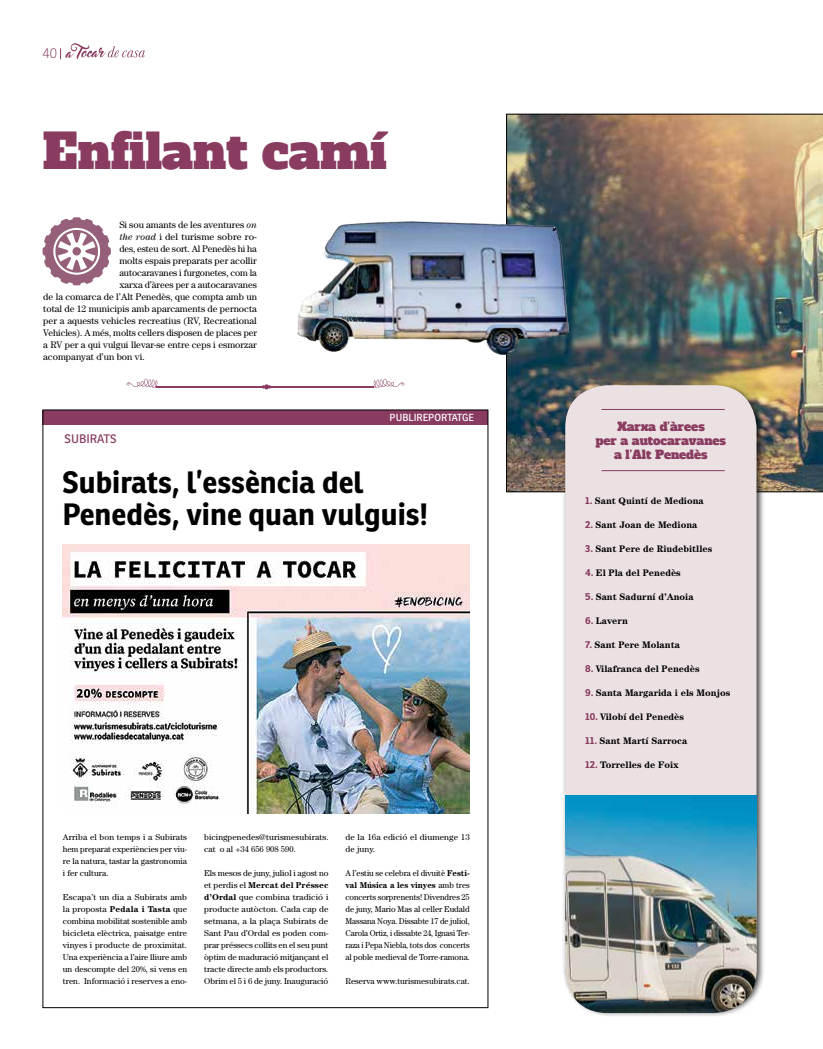
<style>
.page{position:relative;width:823px;height:1049px;background:#fff}
.page>*{position:absolute;margin:0;border:0;box-sizing:border-box;transform-origin:0 0}
.t1{font:48px "Alfa Slab One";color:#893b60}
.t2{font:700 30px/32px "Ronnia";color:#000}
.t3{font:100 14px "Ronnia";color:#893b60}
.t4{font:12px/14px "Alfa Slab One";color:#893b60;text-align:center}
.t5{font:12px "Ronnia";color:#893b60}
.t6{font:10px "Ronnia";color:#fff}
.t7{font:9.5px "Century";color:#000}
.t8{font:700 9.5px "Century";color:#000}
.t9{font:8.5px/12px "Century";color:#000;text-align:justify}
.t10{font:8.5px/12px "Century";color:#000;scale:1.04 1}
.s1{font-style:italic}
.s2{font-weight:700}
.s3{font-family:"Ronnia";font-size:10px;color:#893b60}
</style>
<div class="page">
<svg style="left:60px;top:43px;width:85px;height:17px"></svg>
<hr style="left:157px;top:386px;width:217px;height:1px;background:#893b60">
<svg style="left:261px;top:384px;width:10px;height:5px"></svg>
<svg style="left:373px;top:379px;width:31px;height:9px"></svg>
<svg style="left:126px;top:379px;width:32px;height:9px"></svg>
<img style="left:506px;top:114px;width:316px;height:378px">
<div style="left:561px;top:381px;width:203px;height:636px;background:#000;opacity:.75"></div>
<div style="left:565px;top:385px;width:191px;height:624px;background:#ebe1e3;border-radius:43px"></div>
<hr style="left:601px;top:470px;width:123px;height:1px;background:#893b60">
<hr style="left:601px;top:409px;width:123px;height:1px;background:#893b60">
<img style="left:297px;top:207px;width:297px;height:153px">
<svg style="left:43px;top:217px;width:68px;height:68px"></svg>
<div style="left:72px;top:247px;width:9px;height:9px;background:#96607a;border-radius:50%"></div>
<img style="left:565px;top:847px;width:191px;height:166px">
<img style="left:565px;top:796px;width:191px;height:51px">
<div style="left:43px;top:410px;width:445px;height:14px;background:#893b60"></div>
<img style="left:62px;top:544px;width:407px;height:270px">
<h3 class="t3" style="left:43px;top:45px;width:16px">40</h3>
<h1 class="t1" style="left:43px;top:119px;width:345px">Enfilant camí</h1>
<p class="t7" style="left:119px;top:219px;width:139px">Si sou amants de les aventures <span class="s1">on</span></p>
<p class="t7" style="left:119px;top:231px;width:139px"><span class="s1">the road</span> i del turisme sobre ro-</p>
<p class="t7" style="left:119px;top:243px;width:139px">des, esteu de sort. Al Penedès hi ha</p>
<p class="t7" style="left:119px;top:255px;width:139px">molts espais preparats per acollir</p>
<p class="t7" style="left:119px;top:267px;width:139px">autocaravanes i furgonetes, com la</p>
<p class="t7" style="left:119px;top:279px;width:139px">xarxa d’àrees per a autocaravanes</p>
<p class="t7" style="left:43px;top:291px;width:215px">de la comarca de l’Alt Penedès, que compta amb un</p>
<p class="t7" style="left:43px;top:303px;width:215px">total de 12 municipis amb aparcaments de pernocta</p>
<p class="t7" style="left:43px;top:315px;width:215px">per a aquests vehicles recreatius (RV, Recreational</p>
<p class="t7" style="left:43px;top:327px;width:215px">Vehicles). A més, molts cellers disposen de places per</p>
<p class="t7" style="left:43px;top:339px;width:215px">a RV per a qui vulgui llevar-se entre ceps i esmorzar</p>
<p class="t7" style="left:43px;top:351px;width:103px">acompanyat d’un bon vi.</p>
<h3 class="t5" style="left:65px;top:432px;width:8px">SUBIRATS</h3>
<p class="t6" style="left:389px;top:411px;width:86px">PUBLIREPORTATGE</p>
<h2 class="t2" style="left:62px;top:466px;width:366px">Subirats, l’essència del<br>Penedès, vine quan vulguis!</h2>
<p class="t9" style="left:63px;top:831px;width:126px">Arriba el bon temps i a Subirats hem preparat experiències per viu&shy;re la natura, tastar la gastronomia i fer cultura.</p>
<p class="t9" style="left:63px;top:891px;width:126px">Escapa’t un dia a Subirats amb la proposta <span class="s2">Pedala i Tasta</span> que combina mobilitat sostenible amb bicicleta elèctrica, paisatge entre vinyes i producte de proximitat.<br>Una experiència a l’aire lliure amb un descompte del 20%, si vens en tren. Informació i reserves a eno-</p>
<p class="t9" style="left:204px;top:831px;width:126px">bicingpenedes@turismesubirats. cat o al +34 656 908 590.</p>
<p class="t9" style="left:204px;top:867px;width:126px">Els mesos de juny, juliol i agost no et perdis el <span class="s2">Mercat del Préssec d’Ordal</span> que combina tradició i producte autòcton. Cada cap de setmana, a la plaça Subirats de Sant Pau d’Ordal es poden com&shy;prar préssecs collits en el seu punt òptim de maduració mitjançant el tracte directe amb els productors.<br>Obrim el 5 i 6 de juny. Inauguració</p>
<p class="t10" style="left:345px;top:831px;width:121px">de la 16a edició el diumenge 13 de juny.</p>
<p class="t9" style="left:345px;top:867px;width:126px">A l’estiu se celebra el divuitè <span class="s2">Festi&shy;val Música a les vinyes</span> amb tres concerts sorprenents! Divendres 25 de juny, Mario Mas al celler Eudald Massana Noya. Dissabte 17 de juliol, Carola Ortiz, i dissabte 24, Ignasi Ter&shy;raza i Pepa Niebla, tots dos concerts al poble medieval de Torre-ramona.</p>
<p class="t9" style="left:345px;top:975px;width:126px">Reserva www.turismesubirats.cat.</p>
<h3 class="t4" style="left:595px;top:420px;width:132px">Xarxa d’àrees<br>per a autocaravanes a l’Alt Penedès</h3>
<p class="t8" style="left:584px;top:495px;width:120px"><span class="s3">1.</span> Sant Quintí de Mediona</p>
<p class="t8" style="left:584px;top:519px;width:114px"><span class="s3">2.</span> Sant Joan de Mediona</p>
<p class="t8" style="left:584px;top:543px;width:129px"><span class="s3">3.</span> Sant Pere de Riudebitlles</p>
<p class="t8" style="left:584px;top:567px;width:97px"><span class="s3">4.</span> El Pla del Penedès</p>
<p class="t8" style="left:584px;top:591px;width:110px"><span class="s3">5.</span> Sant Sadurní d’Anoia</p>
<p class="t8" style="left:584px;top:615px;width:44px"><span class="s3">6.</span> Lavern</p>
<p class="t8" style="left:584px;top:639px;width:96px"><span class="s3">7.</span> Sant Pere Molanta</p>
<p class="t8" style="left:584px;top:663px;width:116px"><span class="s3">8.</span> Vilafranca del Penedès</p>
<p class="t8" style="left:584px;top:687px;width:146px"><span class="s3">9.</span> Santa Margarida i els Monjos</p>
<p class="t8" style="left:584px;top:711px;width:100px"><span class="s3">10.</span> Vilobí del Penedès</p>
<p class="t8" style="left:584px;top:735px;width:104px"><span class="s3">11.</span> Sant Martí Sarroca</p>
<p class="t8" style="left:584px;top:759px;width:95px"><span class="s3">12.</span> Torrelles de Foix</p>
</div>
